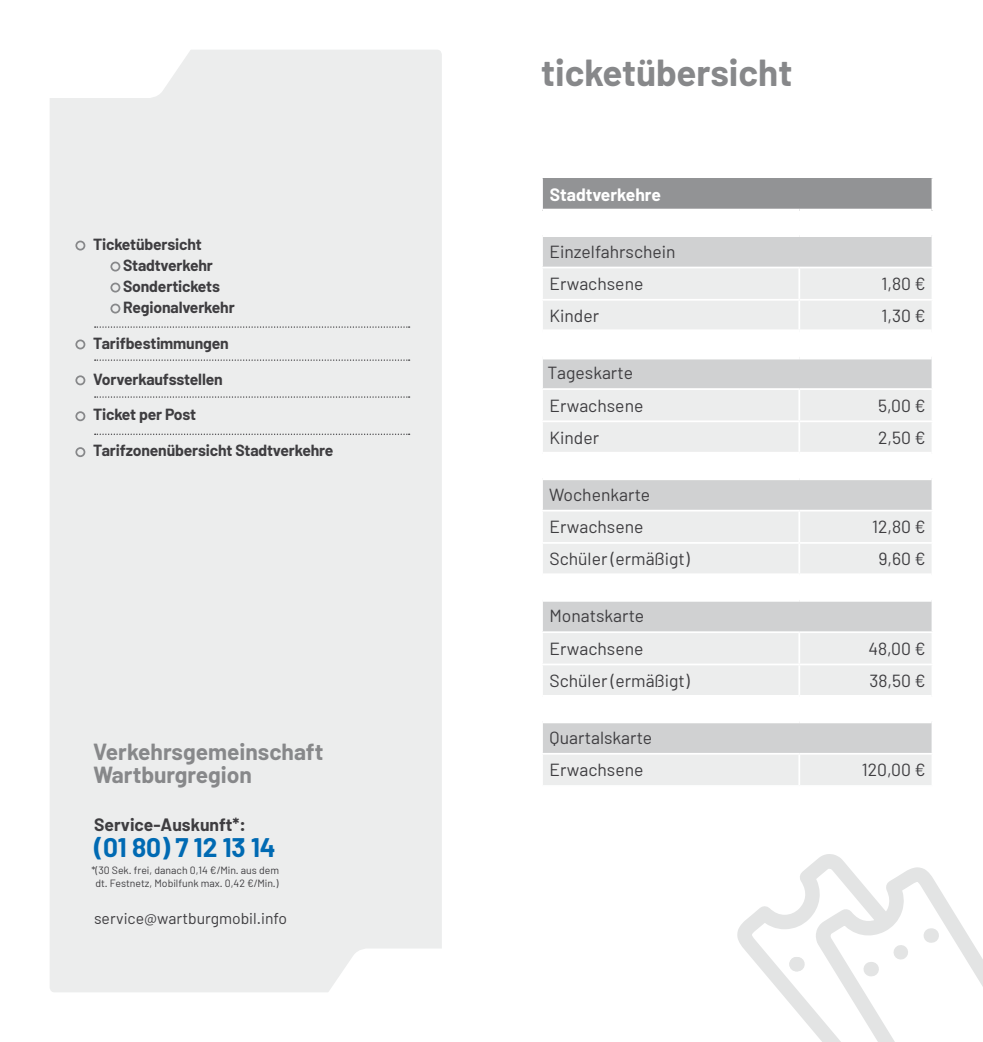
<style>
.page{position:relative;width:983px;height:1042px;background:#fff}
.page>*{position:absolute;margin:0;border:0;box-sizing:border-box;transform-origin:0 0}
.t1{font:700 36.75px "Barlow";color:#87888a}
.t2{font:700 26.25px "Barlow";color:#006ab3}
.t3{font:700 22.75px/22.8px "Barlow";color:#87888a}
.t4{font:17.5px/32.2px "Barlow";color:#3e3d40}
.t5{font:700 17.5px "Barlow";color:#3e3d40}
.t6{font:700 17.5px "Barlow";color:#fff}
.t7{font:700 15.75px/21px "Barlow";letter-spacing:-.01em;color:#3e3d40}
.t8{font:15.75px "Barlow";color:#3e3d40}
.t9{font:10.5px/13.1px "Barlow";color:#3e3d40;text-align:center}
</style>
<div class="page">
<div style="left:50px;top:50px;width:391px;height:942px;background:#eceded;border-radius:5px"></div>
<svg style="left:50px;top:50px;width:140px;height:48px;background:#fcfcfc"></svg>
<svg style="left:329px;top:949px;width:112px;height:43px;background:#fcfcfc"></svg>
<div style="left:75px;top:241px;width:10px;height:9px;border:2px solid #87888a;border-radius:50%"></div>
<div style="left:110px;top:262px;width:10px;height:9px;border:2px solid #87888a;border-radius:50%"></div>
<div style="left:110px;top:283px;width:10px;height:9px;border:2px solid #87888a;border-radius:50%"></div>
<div style="left:110px;top:304px;width:10px;height:9px;border:2px solid #87888a;border-radius:50%"></div>
<div style="left:75px;top:339px;width:10px;height:10px;border:2px solid #87888a;border-radius:50%"></div>
<div style="left:75px;top:375px;width:10px;height:10px;border:2px solid #87888a;border-radius:50%"></div>
<div style="left:75px;top:411px;width:10px;height:10px;border:2px solid #87888a;border-radius:50%"></div>
<div style="left:75px;top:447px;width:10px;height:10px;border:2px solid #87888a;border-radius:50%"></div>
<svg style="left:95px;top:326px;width:314px;height:2px"></svg>
<svg style="left:95px;top:359px;width:314px;height:2px"></svg>
<svg style="left:95px;top:396px;width:314px;height:2px"></svg>
<svg style="left:95px;top:433px;width:314px;height:2px"></svg>
<div style="left:542px;top:178px;width:390px;height:32px;background:#929395"></div>
<div style="left:542px;top:237px;width:389px;height:30px;background:#d0d1d2"></div>
<svg style="left:542px;top:268px;width:389px;height:517px;fill:#eceded"></svg>
<hr style="left:931px;top:178px;width:2px;height:32px;background:#fff">
<hr style="left:798px;top:268px;width:2px;height:31px;background:#fff">
<hr style="left:798px;top:301px;width:2px;height:28px;background:#fff">
<hr style="left:798px;top:390px;width:2px;height:30px;background:#fff">
<hr style="left:798px;top:422px;width:2px;height:30px;background:#fff">
<hr style="left:798px;top:511px;width:2px;height:31px;background:#fff">
<hr style="left:798px;top:544px;width:2px;height:29px;background:#fff">
<hr style="left:798px;top:633px;width:2px;height:30px;background:#fff">
<hr style="left:798px;top:665px;width:2px;height:30px;background:#fff">
<hr style="left:798px;top:754px;width:2px;height:31px;background:#fff">
<hr style="left:542px;top:452px;width:257px;height:3px;background:#fff">
<hr style="left:799px;top:452px;width:132px;height:3px;background:#fff">
<hr style="left:542px;top:477px;width:257px;height:3px;background:#fff">
<hr style="left:799px;top:477px;width:132px;height:3px;background:#fff">
<hr style="left:542px;top:573px;width:257px;height:4px;background:#fff">
<hr style="left:799px;top:573px;width:132px;height:4px;background:#fff">
<svg style="left:542px;top:598px;width:257px;height:4px"></svg>
<svg style="left:799px;top:598px;width:132px;height:4px"></svg>
<hr style="left:542px;top:695px;width:257px;height:3px;background:#fff">
<hr style="left:799px;top:695px;width:132px;height:3px;background:#fff">
<hr style="left:542px;top:720px;width:257px;height:3px;background:#fff">
<hr style="left:799px;top:720px;width:132px;height:3px;background:#fff">
<hr style="left:542px;top:209px;width:257px;height:3px;background:#fff">
<hr style="left:799px;top:209px;width:132px;height:3px;background:#fff">
<div style="left:542px;top:329px;width:257px;height:6px;background:#fff"></div>
<div style="left:799px;top:329px;width:132px;height:6px;background:#fff"></div>
<div style="left:542px;top:354px;width:257px;height:5px;background:#fff"></div>
<div style="left:799px;top:354px;width:132px;height:5px;background:#fff"></div>
<hr style="left:541px;top:299px;width:258px;height:2px;background:#fff">
<hr style="left:799px;top:299px;width:134px;height:2px;background:#fff">
<hr style="left:541px;top:388px;width:258px;height:2px;background:#fff">
<hr style="left:799px;top:388px;width:134px;height:2px;background:#fff">
<hr style="left:541px;top:420px;width:258px;height:2px;background:#fff">
<hr style="left:799px;top:420px;width:134px;height:2px;background:#fff">
<hr style="left:541px;top:510px;width:258px;height:1px;background:#fff">
<hr style="left:799px;top:510px;width:134px;height:1px;background:#fff">
<hr style="left:541px;top:542px;width:258px;height:2px;background:#fff">
<hr style="left:799px;top:542px;width:134px;height:2px;background:#fff">
<hr style="left:541px;top:631px;width:258px;height:2px;background:#fff">
<hr style="left:799px;top:631px;width:134px;height:2px;background:#fff">
<hr style="left:541px;top:663px;width:258px;height:2px;background:#fff">
<hr style="left:799px;top:663px;width:134px;height:2px;background:#fff">
<hr style="left:541px;top:753px;width:258px;height:1px;background:#fff">
<hr style="left:799px;top:753px;width:134px;height:1px;background:#fff">
<svg style="left:737px;top:854px;width:102px;height:131px"></svg>
<svg style="left:775px;top:857px;width:207px;height:185px"></svg>
<p class="t7" style="left:123px;top:233px;width:113px;text-indent:-30px">Ticketübersicht<br>Stadtverkehr<br>Sondertickets<br>Regionalverkehr</p>
<p class="t7" style="left:93px;top:332px;width:137px">Tarifbestimmungen</p>
<p class="t7" style="left:93px;top:368px;width:131px">Vorverkaufsstellen</p>
<p class="t7" style="left:93px;top:404px;width:104px">Ticket per Post</p>
<p class="t7" style="left:93px;top:440px;width:242px">Tarifzonenübersicht Stadtverkehre</p>
<h3 class="t3" style="left:93px;top:740px;width:232px">Verkehrsgemeinschaft<br>Wartburgregion</h3>
<p class="t5" style="left:94px;top:814px;width:153px">Service-Auskunft*:</p>
<h2 class="t2" style="left:94px;top:831px;width:183px">(01 80) 7 12 13 14</h2>
<p class="t9" style="left:91px;top:863px;width:189px">*(30 Sek. frei, danach 0,14 €/Min. aus dem dt. Festnetz, Mobilfunk max. 0,42 €/Min.)</p>
<p class="t8" style="left:94px;top:908px;width:194px">service@wartburgmobil.info</p>
<h1 class="t1" style="left:541px;top:50px;width:253px">ticketübersicht</h1>
<p class="t6" style="left:549px;top:183px;width:113px">Stadtverkehre</p>
<p class="t4" style="left:549px;top:235px;width:128px">Einzelfahrschein<br>Erwachsene</p>
<p class="t4" style="left:881px;top:267px;width:46px">1,80 €</p>
<p class="t4" style="left:549px;top:299px;width:51px">Kinder</p>
<p class="t4" style="left:881px;top:299px;width:46px">1,30 €</p>
<p class="t4" style="left:547px;top:356px;width:97px">Tageskarte<br>Erwachsene</p>
<p class="t4" style="left:877px;top:389px;width:49px">5,00 €</p>
<p class="t4" style="left:549px;top:421px;width:51px">Kinder</p>
<p class="t4" style="left:877px;top:421px;width:49px">2,50 €</p>
<p class="t4" style="left:549px;top:478px;width:102px">Wochenkarte<br>Erwachsene</p>
<p class="t4" style="left:871px;top:510px;width:55px">12,80 €</p>
<p class="t4" style="left:549px;top:542px;width:142px">Schüler (ermäßigt)</p>
<p class="t4" style="left:878px;top:542px;width:49px">9,60 €</p>
<p class="t4" style="left:549px;top:599px;width:96px">Monatskarte<br>Erwachsene</p>
<p class="t4" style="left:868px;top:632px;width:59px">48,00 €</p>
<p class="t4" style="left:549px;top:664px;width:142px">Schüler (ermäßigt)</p>
<p class="t4" style="left:869px;top:664px;width:58px">38,50 €</p>
<p class="t4" style="left:549px;top:721px;width:104px">Quartalskarte<br>Erwachsene</p>
<p class="t4" style="left:861px;top:753px;width:65px">120,00 €</p>
</div>
